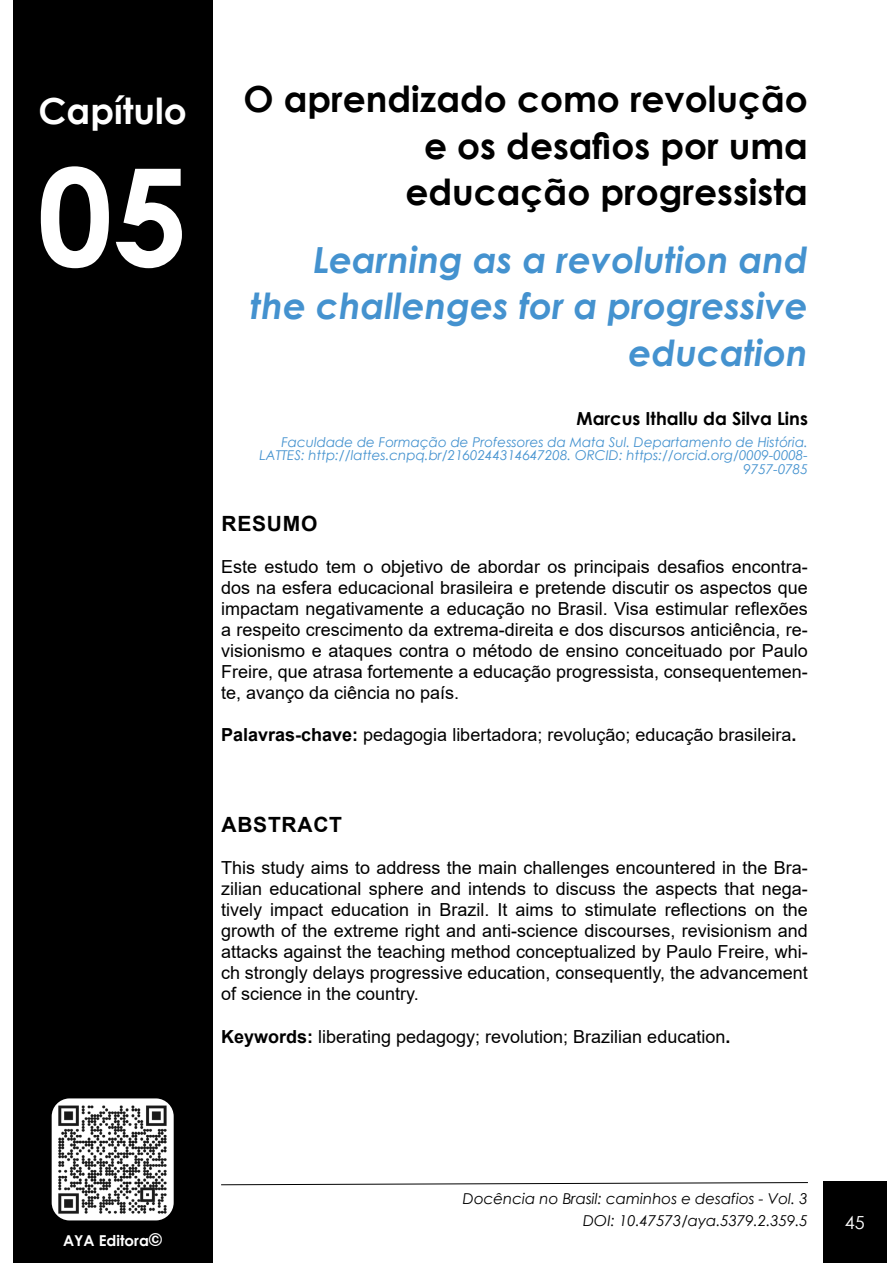
<style>
.page{position:relative;width:893px;height:1263px;background:#fff}
.page>*{position:absolute;margin:0;border:0;box-sizing:border-box;transform-origin:0 0}
.t1{font:700 135px "Century Gothic";color:#fff}
.t2{font:700 36px/46.5px "Century Gothic";color:#000;text-align:right}
.t3{font:italic 700 36px/46.5px "Century Gothic";color:#4492cf;text-align:right}
.t4{font:700 36px "Century Gothic";color:#fff}
.t5{font:700 21px "Arial";letter-spacing:.035em;color:#000}
.t6{font:18px/21px "Arial";color:#000;text-align:justify}
.t7{font:700 18px "Century Gothic";color:#000}
.t8{font:18px "Century Gothic";color:#fff}
.t9{font:italic 15px "Century Gothic";color:#000}
.t10{font:700 15px "Century Gothic";color:#fff}
.t11{font:italic 13.5px/13.5px "Century Gothic";color:#4492cf;text-align:right}
.s1{font-weight:700}
.s2{font-family:"Helvetica";font-size:18px}
</style>
<div class="page">
<div style="left:13px;top:0;width:200px;height:1263px;background:#000"></div>
<svg style="left:221px;top:1182px;width:587px;height:3px"></svg>
<div style="left:823px;top:1182px;width:63px;height:81px;background:#000"></div>
<img style="left:52px;top:1098px;width:122px;height:122px">
<h2 class="t4" style="left:39px;top:84px;width:150px">Capítulo</h2>
<h2 class="t2" style="left:243px;top:74px;width:566px">O aprendizado como revolução e os desafios por uma educação progressista</h2>
<h2 class="t3" style="left:251px;top:235px;width:559px">Learning as a revolution and the challenges for a progressive education</h2>
<h1 class="t1" style="left:37px;top:114px;width:153px">05</h1>
<p class="t7" style="left:576px;top:405px;width:233px">Marcus Ithallu da Silva Lins</p>
<p class="t11" style="left:259px;top:435px;width:550px">Faculdade de Formação de Professores da Mata Sul. Departamento de História.<br>LATTES: http://lattes.cnpq.br/2160244314647208. ORCID: https://orcid.org/0009-0008-<br>9757-0785</p>
<p class="t5" style="left:221px;top:508px;width:97px">RESUMO</p>
<p class="t6" style="left:221px;top:556px;width:588px">Este estudo tem o objetivo de abordar os principais desafios encontra&shy;dos na esfera educacional brasileira e pretende discutir os aspectos que impactam negativamente a educação no Brasil. Visa estimular reflexões a respeito crescimento da extrema-direita e dos discursos anticiência, re&shy;visionismo e ataques contra o método de ensino conceituado por Paulo Freire, que atrasa fortemente a educação progressista, consequentemen&shy;te, avanço da ciência no país.</p>
<p class="t6" style="left:221px;top:724px;width:577px"><span class="s1">Palavras-chave:</span> pedagogia libertadora; revolução; educação brasileira<span class="s1">.</span></p>
<p class="t5" style="left:221px;top:810px;width:122px">ABSTRACT</p>
<p class="t6" style="left:221px;top:857px;width:588px">This study aims to address the main challenges encountered in the Bra&shy;zilian educational sphere and intends to discuss the aspects that nega&shy;tively impact education in Brazil. It aims to stimulate reflections on the growth of the extreme right and anti-science discourses, revisionism and attacks against the teaching method conceptualized by Paulo Freire, whi&shy;ch strongly delays progressive education, consequently, the advancement of science in the country.</p>
<p class="t6" style="left:221px;top:1026px;width:511px"><span class="s1">Keywords:</span> liberating pedagogy; revolution; Brazilian education<span class="s1">.</span></p>
<p class="t10" style="left:63px;top:1229px;width:101px">AYA Editora<span class="s2">©</span></p>
<p class="t9" style="left:463px;top:1188px;width:347px">Docência no Brasil: caminhos e desafios - Vol. 3</p>
<p class="t9" style="left:583px;top:1210px;width:226px">DOI: 10.47573/aya.5379.2.359.5</p>
<p class="t8" style="left:845px;top:1210px;width:21px">45</p>
</div>
